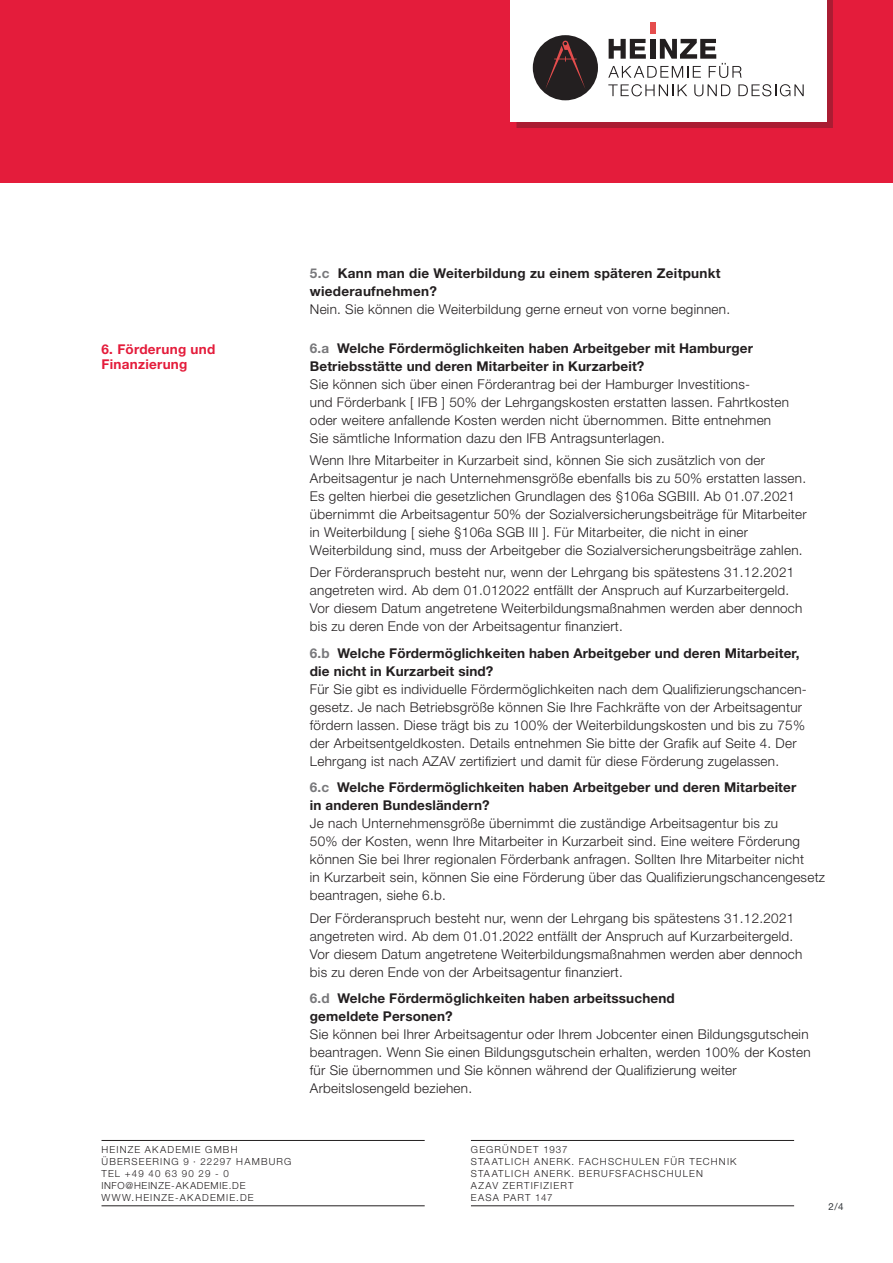
<style>
.page{position:relative;width:893px;height:1263px;background:#fff}
.page>*{position:absolute;margin:0;border:0;box-sizing:border-box;transform-origin:0 0}
.t1{font:300 13.5px/18px "Helvetica Neue LT Pro";letter-spacing:.02em;color:#231f20}
.t2{font:700 13.5px/18px "Helvetica Neue LT Pro";letter-spacing:.01em;color:#231f20}
.t3{font:700 13.5px/15px "Helvetica Neue LT Pro";letter-spacing:.02em;color:#e41c3b}
.t4{font:300 9.75px/12px "Helvetica Neue LT Pro";letter-spacing:.12em;color:#231f20}
.t5{font:9.75px "Helvetica Neue LT Pro";color:#303438}
.s1{color:#78787b}
</style>
<div class="page">
<div style="left:0;top:0;width:893px;height:183px;background:#e41c3b"></div>
<div style="left:517px;top:0;width:316px;height:128px;background:#231f20;opacity:.3"></div>
<div style="left:510px;top:0;width:317px;height:121px;background:#fff"></div>
<div style="left:533px;top:35px;width:65px;height:65px;background:#231f20;border-radius:50%"></div>
<svg style="left:608px;top:84px;width:79px;height:12px"></svg>
<svg style="left:694px;top:84px;width:36px;height:12px"></svg>
<svg style="left:738px;top:84px;width:66px;height:12px"></svg>
<svg style="left:608px;top:39px;width:134px;height:39px"></svg>
<div style="left:650px;top:22px;width:5px;height:12px;background:#e54d4d"></div>
<svg style="left:545px;top:41px;width:40px;height:47px"></svg>
<hr style="left:471px;top:1140px;width:323px;height:1px;background:#231f20">
<hr style="left:471px;top:1205px;width:323px;height:1px;background:#231f20">
<hr style="left:102px;top:1140px;width:323px;height:1px;background:#231f20">
<hr style="left:102px;top:1205px;width:323px;height:1px;background:#231f20">
<p class="t3" style="left:102px;top:341px;width:115px">6. Förderung und<br>Finanzierung</p>
<p class="t2" style="left:310px;top:263px;width:412px"><span class="s1">5.c</span> Kann man die Weiterbildung zu einem späteren Zeitpunkt wiederaufnehmen?</p>
<p class="t1" style="left:310px;top:299px;width:422px">Nein. Sie können die Weiterbildung gerne erneut von vorne beginnen.</p>
<p class="t2" style="left:310px;top:339px;width:445px"><span class="s1">6.a</span> Welche Fördermöglichkeiten haben Arbeitgeber mit Hamburger<br>Betriebsstätte und deren Mitarbeiter in Kurzarbeit?</p>
<p class="t1" style="left:310px;top:375px;width:481px">Sie können sich über einen Förderantrag bei der Hamburger Investitions-<br>und Förderbank [ IFB ] 50% der Lehrgangskosten erstatten lassen. Fahrtkosten oder weitere anfallende Kosten werden nicht übernommen. Bitte entnehmen Sie sämtliche Information dazu den IFB Antragsunterlagen.</p>
<p class="t1" style="left:310px;top:451px;width:498px">Wenn Ihre Mitarbeiter in Kurzarbeit sind, können Sie sich zusätzlich von der Arbeitsagentur je nach Unternehmensgröße ebenfalls bis zu 50% erstatten lassen.<br>Es gelten hierbei die gesetzlichen Grundlagen des §106a SGBIII. Ab 01.07.2021 übernimmt die Arbeitsagentur 50% der Sozialversicherungsbeiträge für Mitarbeiter in Weiterbildung [ siehe §106a SGB III ]. Für Mitarbeiter, die nicht in einer Weiterbildung sind, muss der Arbeitgeber die Sozialversicherungsbeiträge zahlen.</p>
<p class="t1" style="left:310px;top:563px;width:494px">Der Förderanspruch besteht nur, wenn der Lehrgang bis spätestens 31.12.2021 angetreten wird. Ab dem 01.012022 entfällt der Anspruch auf Kurzarbeitergeld.<br>Vor diesem Datum angetretene Weiterbildungsmaßnahmen werden aber dennoch bis zu deren Ende von der Arbeitsagentur finanziert.</p>
<p class="t2" style="left:310px;top:644px;width:491px"><span class="s1">6.b</span> Welche Fördermöglichkeiten haben Arbeitgeber und deren Mitarbeiter, die nicht in Kurzarbeit sind?</p>
<p class="t1" style="left:310px;top:680px;width:498px">Für Sie gibt es individuelle Fördermöglichkeiten nach dem Qualifizierungschancen&shy;gesetz. Je nach Betriebsgröße können Sie Ihre Fachkräfte von der Arbeitsagentur fördern lassen. Diese trägt bis zu 100% der Weiterbildungskosten und bis zu 75% der Arbeitsentgeldkosten. Details entnehmen Sie bitte der Grafik auf Seite 4. Der Lehrgang ist nach AZAV zertifiziert und damit für diese Förderung zugelassen.</p>
<p class="t2" style="left:310px;top:778px;width:488px"><span class="s1">6.c</span> Welche Fördermöglichkeiten haben Arbeitgeber und deren Mitarbeiter in anderen Bundesländern?</p>
<p class="t1" style="left:310px;top:814px;width:517px">Je nach Unternehmensgröße übernimmt die zuständige Arbeitsagentur bis zu<br>50% der Kosten, wenn Ihre Mitarbeiter in Kurzarbeit sind. Eine weitere Förderung können Sie bei Ihrer regionalen Förderbank anfragen. Sollten Ihre Mitarbeiter nicht<br>in Kurzarbeit sein, können Sie eine Förderung über das Qualifizierungschancengesetz beantragen, siehe 6.b.</p>
<p class="t1" style="left:310px;top:908px;width:494px">Der Förderanspruch besteht nur, wenn der Lehrgang bis spätestens 31.12.2021 angetreten wird. Ab dem 01.01.2022 entfällt der Anspruch auf Kurzarbeitergeld.<br>Vor diesem Datum angetretene Weiterbildungsmaßnahmen werden aber dennoch bis zu deren Ende von der Arbeitsagentur finanziert.</p>
<p class="t2" style="left:310px;top:989px;width:366px"><span class="s1">6.d</span> Welche Fördermöglichkeiten haben arbeitssuchend gemeldete Personen?</p>
<p class="t1" style="left:310px;top:1025px;width:502px">Sie können bei Ihrer Arbeitsagentur oder Ihrem Jobcenter einen Bildungsgutschein beantragen. Wenn Sie einen Bildungsgutschein erhalten, werden 100% der Kosten für Sie übernommen und Sie können während der Qualifizierung weiter Arbeitslosengeld beziehen.</p>
<p class="t4" style="left:102px;top:1143px;width:191px">HEINZE AKADEMIE GMBH<br>ÜBERSEERING 9 · 22297 HAMBURG<br>TEL +49 40 63 90 29 - 0<br>INFO@HEINZE-AKADEMIE.DE<br>WWW.HEINZE-AKADEMIE.DE</p>
<p class="t4" style="left:471px;top:1143px;width:267px">GEGRÜNDET 1937<br>STAATLICH ANERK. FACHSCHULEN FÜR TECHNIK<br>STAATLICH ANERK. BERUFSFACHSCHULEN<br>AZAV ZERTIFIZIERT<br>EASA PART 147</p>
<p class="t5" style="left:828px;top:1201px;width:17px">2/4</p>
</div>
